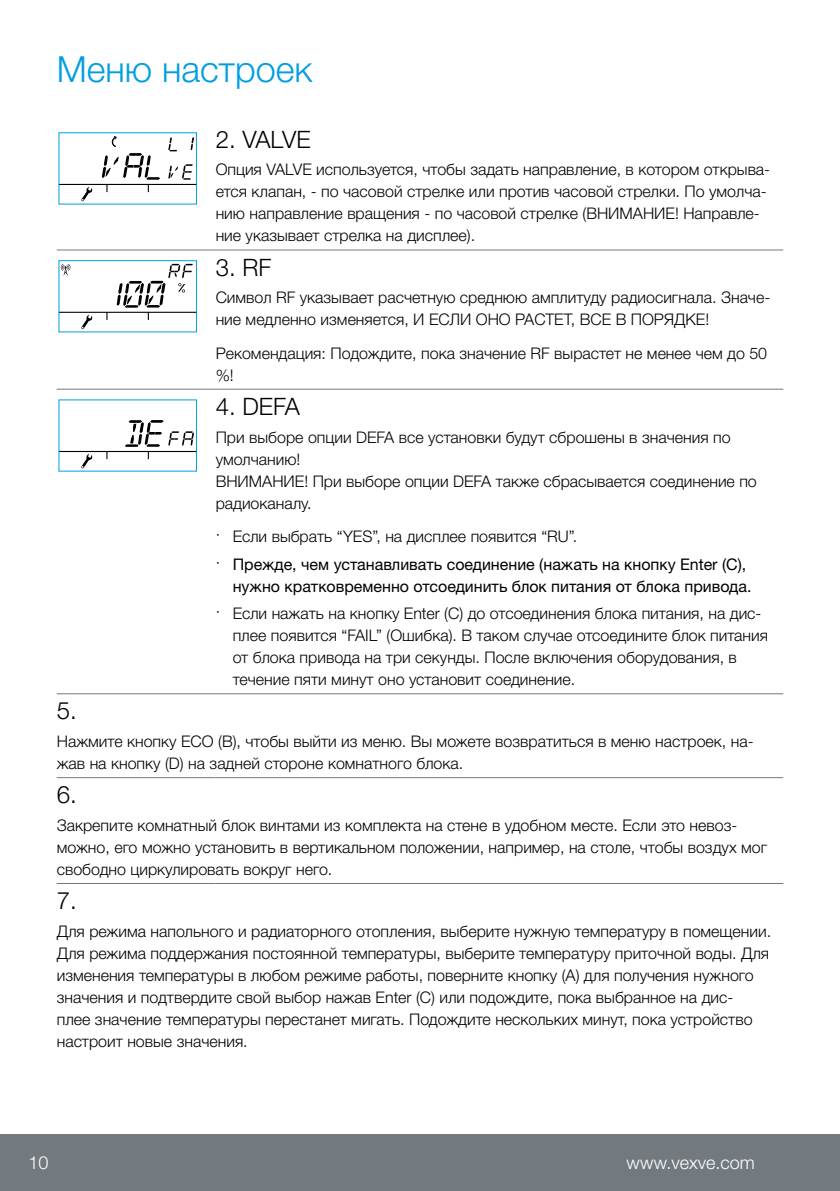
<style>
.page{position:relative;width:840px;height:1191px;background:#fff}
.page>*{position:absolute;margin:0;border:0;box-sizing:border-box;transform-origin:0 0}
.t1{font:300 36px "Helvetica Neue LTW1 G";color:#009ee0}
.t2{font:300 24px "Helvetica Neue LTW1 G";color:#000}
.t3{font:300 18px "Helvetica Neue LTW1 G";color:#fff}
.t4{font:300 16px/22px "Helvetica Neue LTW1 G";color:#000}
.t5{font:16px/27.6px "Helvetica Neue LTW1 G";color:#000}
.s1{font-weight:300}
</style>
<div class="page">
<hr style="left:57px;top:249px;width:158px;height:1px;background:#72797e">
<hr style="left:215px;top:249px;width:567px;height:1px;background:#72797e">
<hr style="left:57px;top:389px;width:158px;height:1px;background:#72797e">
<hr style="left:215px;top:389px;width:567px;height:1px;background:#72797e">
<hr style="left:57px;top:693px;width:158px;height:1px;background:#72797e">
<hr style="left:215px;top:693px;width:567px;height:1px;background:#72797e">
<hr style="left:57px;top:777px;width:158px;height:1px;background:#72797e">
<hr style="left:215px;top:777px;width:567px;height:1px;background:#72797e">
<hr style="left:57px;top:883px;width:158px;height:1px;background:#72797e">
<hr style="left:215px;top:883px;width:567px;height:1px;background:#72797e">
<svg style="left:59px;top:136px;width:137px;height:66px"></svg>
<div style="left:59px;top:260px;width:138px;height:72px;border:1px solid #009ee0"></div>
<svg style="left:59px;top:264px;width:137px;height:66px"></svg>
<svg style="left:59px;top:420px;width:137px;height:49px"></svg>
<div style="left:0;top:1134px;width:839px;height:57px;background:#72797f"></div>
<hr style="left:839px;top:1134px;width:1px;height:57px;background:#72797f">
<h1 class="t1" style="left:57px;top:48px;width:257px">Меню настроек</h1>
<h2 class="t2" style="left:215px;top:125px;width:96px">2. VALVE</h2>
<p class="t4" style="left:215px;top:159px;width:555px">Опция VALVE используется, чтобы задать направление, в котором открыва&shy;ется клапан, - по часовой стрелке или против часовой стрелки. По умолча&shy;нию направление вращения - по часовой стрелке (ВНИМАНИЕ! Направле&shy;ние указывает стрелка на дисплее).</p>
<h2 class="t2" style="left:215px;top:252px;width:57px">3. RF</h2>
<p class="t4" style="left:215px;top:286px;width:556px">Символ RF указывает расчетную среднюю амплитуду радиосигнала. Значе&shy;ние медленно изменяется, И ЕСЛИ ОНО РАСТЕТ, ВСЕ В ПОРЯДКЕ!</p>
<p class="t4" style="left:215px;top:342px;width:552px">Рекомендация: Подождите, пока значение RF вырастет не менее чем до 50 %!</p>
<h2 class="t2" style="left:215px;top:391px;width:86px">4. DEFA</h2>
<p class="t4" style="left:215px;top:426px;width:542px">При выборе опции DEFA все установки будут сброшены в значения по умолчанию!<br>ВНИМАНИЕ! При выборе опции DEFA также сбрасывается соединение по радиоканалу.</p>
<p class="t5" style="left:215px;top:522px;width:532px"><span class="s1">· Если выбрать “YES”, на дисплее появится “RU”.<br>·</span> Прежде, чем устанавливать соединение (нажать на кнопку Enter (C),</p>
<p class="t5" style="left:232px;top:572px;width:520px">нужно кратковременно отсоединить блок питания от блока привода.</p>
<p class="t4" style="left:232px;top:602px;width:536px;text-indent:-17px">· Если нажать на кнопку Enter (C) до отсоединения блока питания, на дис&shy;плее появится “FAIL” (Ошибка). В таком случае отсоедините блок питания от блока привода на три секунды. После включения оборудования, в течение пяти минут оно установит соединение.</p>
<h2 class="t2" style="left:57px;top:696px;width:22px">5.</h2>
<p class="t4" style="left:57px;top:730px;width:698px">Нажмите кнопку ECO (B), чтобы выйти из меню. Вы можете возвратиться в меню настроек, на&shy;жав на кнопку (D) на задней стороне комнатного блока.</p>
<h2 class="t2" style="left:57px;top:780px;width:22px">6.</h2>
<p class="t4" style="left:57px;top:814px;width:711px">Закрепите комнатный блок винтами из комплекта на стене в удобном месте. Если это невоз&shy;можно, его можно установить в вертикальном положении, например, на столе, чтобы воздух мог свободно циркулировать вокруг него.</p>
<h2 class="t2" style="left:57px;top:886px;width:22px">7.</h2>
<p class="t4" style="left:57px;top:920px;width:715px">Для режима напольного и радиаторного отопления, выберите нужную температуру в помещении.<br>Для режима поддержания постоянной температуры, выберите температуру приточной воды. Для изменения температуры в любом режиме работы, поверните кнопку (A) для получения нужного значения и подтвердите свой выбор нажав Enter (C) или подождите, пока выбранное на дис&shy;плее значение температуры перестанет мигать. Подождите нескольких минут, пока устройство настроит новые значения.</p>
<p class="t3" style="left:28px;top:1151px;width:22px">10</p>
<p class="t3" style="left:626px;top:1151px;width:130px">www.vexve.com</p>
</div>
